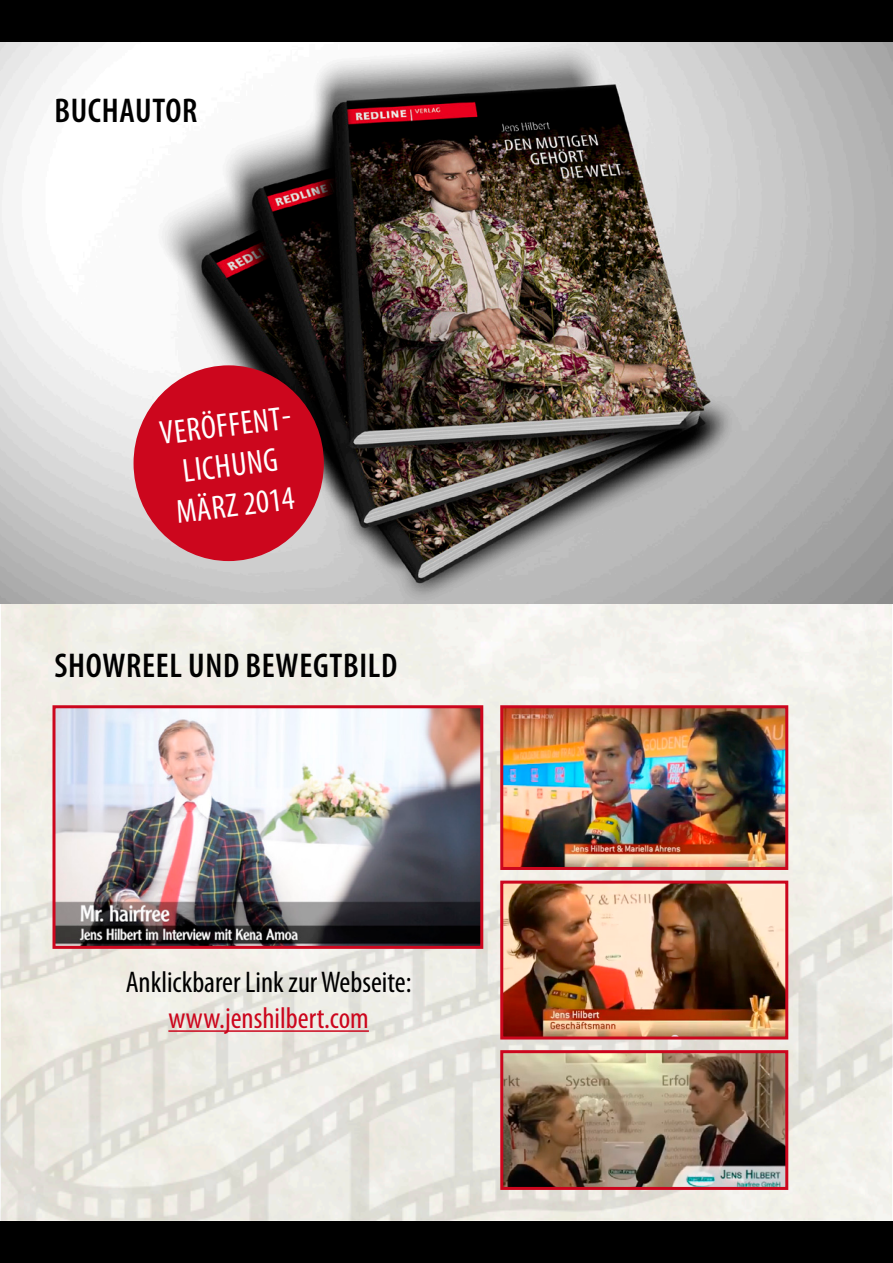
<style>
.page{position:relative;width:893px;height:1263px;background:#fff}
.page>*{position:absolute;margin:0;border:0;box-sizing:border-box;transform-origin:0 0}
.t1{font:600 condensed 34.5px "Myriad Pro";letter-spacing:.02em;color:#000}
.t2{font:condensed 33.45px "Myriad Pro";color:#fff}
.t3{font:condensed 30px "Myriad Pro";color:#000}
.t4{font:condensed 30px "Myriad Pro";color:#cc061d}
</style>
<div class="page">
<img style="left:0;top:721px;width:893px;height:500px">
<img style="left:0;top:41px;width:893px;height:563px">
<hr style="left:168px;top:1030px;width:201px;height:2px;background:#cc061d">
<img style="left:56px;top:709px;width:423px;height:236px">
<div style="left:52px;top:705px;width:431px;height:244px;border:3px solid #cc061d"></div>
<img style="left:504px;top:709px;width:280px;height:157px">
<div style="left:500px;top:705px;width:288px;height:165px;border:3px solid #cc061d"></div>
<img style="left:504px;top:885px;width:280px;height:150px">
<div style="left:500px;top:881px;width:288px;height:158px;border:3px solid #cc061d"></div>
<img style="left:504px;top:1054px;width:280px;height:132px">
<div style="left:500px;top:1050px;width:288px;height:140px;border:3px solid #cc061d"></div>
<div style="left:0;top:0;width:893px;height:41px;background:#000"></div>
<div style="left:0;top:1221px;width:893px;height:42px;background:#000"></div>
<div style="left:134px;top:365px;width:190px;height:196px;background:#cc061d;border-radius:50%"></div>
<p class="t1" style="left:54px;top:91px;width:145px">BUCHAUTOR</p>
<p class="t2" style="left:157px;top:413px;width:141px;rotate:-7deg">VERÖFFENT-</p>
<p class="t2" style="left:180px;top:451px;width:97px;rotate:-7deg">LICHUNG</p>
<p class="t2" style="left:174px;top:492px;width:120px;rotate:-7deg">MÄRZ 2014</p>
<p class="t1" style="left:54px;top:646px;width:345px">SHOWREEL UND BEWEGTBILD</p>
<p class="t3" style="left:126px;top:964px;width:287px">Anklickbarer Link zur Webseite:</p>
<p class="t4" style="left:168px;top:1000px;width:202px">www.jenshilbert.com</p>
</div>
